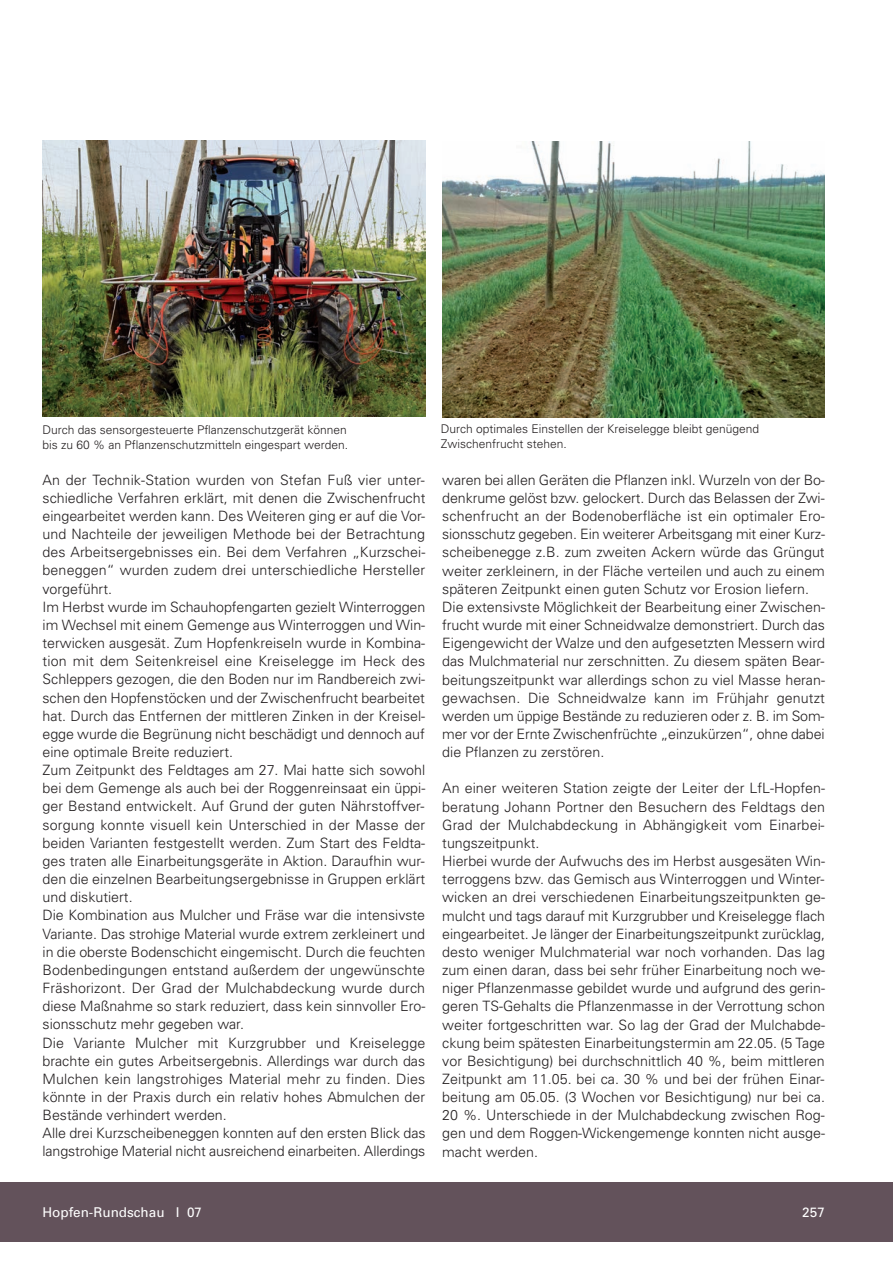
<style>
.page{position:relative;width:893px;height:1263px;background:#fff}
.page>*{position:absolute;margin:0;border:0;box-sizing:border-box;transform-origin:0 0}
.t1{font:300 14.25px/18.1px "Univers";color:#231f20}
.t2{font:13.5px "Univers";color:#fff}
.t3{font:300 12px/15px "Univers";color:#231f20}
</style>
<div class="page">
<div style="left:0;top:1182px;width:893px;height:60px;background:#63525b"></div>
<img style="left:43px;top:140px;width:382px;height:277px">
<img style="left:442px;top:142px;width:383px;height:276px">
<p class="t3" style="left:43px;top:423px;width:307px">Durch das sensorgesteuerte Pflanzenschutzgerät können bis zu 60 % an Pflanzenschutzmitteln eingespart werden.</p>
<p class="t3" style="left:441px;top:423px;width:320px">Durch optimales Einstellen der Kreiselegge bleibt genügend<br>Zwischenfrucht stehen.</p>
<p class="t1" style="left:43px;top:472px;width:384px">An der Technik-Station wurden von Stefan Fuß vier unter&shy;schiedliche Verfahren erklärt, mit denen die Zwischenfrucht eingearbeitet werden kann. Des Weiteren ging er auf die Vor&shy;und Nachteile der jeweiligen Methode bei der Betrachtung des Arbeitsergebnisses ein. Bei dem Verfahren „Kurzschei&shy;beneggen“ wurden zudem drei unterschiedliche Hersteller vorgeführt.<br>Im Herbst wurde im Schauhopfengarten gezielt Winterroggen im Wechsel mit einem Gemenge aus Winterroggen und Win&shy;terwicken ausgesät. Zum Hopfenkreiseln wurde in Kombina&shy;tion mit dem Seitenkreisel eine Kreiselegge im Heck des Schleppers gezogen, die den Boden nur im Randbereich zwi&shy;schen den Hopfenstöcken und der Zwischenfrucht bearbeitet hat. Durch das Entfernen der mittleren Zinken in der Kreisel&shy;egge wurde die Begrünung nicht beschädigt und dennoch auf eine optimale Breite reduziert.<br>Zum Zeitpunkt des Feldtages am 27. Mai hatte sich sowohl bei dem Gemenge als auch bei der Roggenreinsaat ein üppi&shy;ger Bestand entwickelt. Auf Grund der guten Nährstoffver&shy;sorgung konnte visuell kein Unterschied in der Masse der beiden Varianten festgestellt werden. Zum Start des Feldta&shy;ges traten alle Einarbeitungsgeräte in Aktion. Daraufhin wur&shy;den die einzelnen Bearbeitungsergebnisse in Gruppen erklärt und diskutiert.<br>Die Kombination aus Mulcher und Fräse war die intensivste Variante. Das strohige Material wurde extrem zerkleinert und in die oberste Bodenschicht eingemischt. Durch die feuchten Bodenbedingungen entstand außerdem der ungewünschte Fräshorizont. Der Grad der Mulchabdeckung wurde durch diese Maßnahme so stark reduziert, dass kein sinnvoller Ero&shy;sionsschutz mehr gegeben war.<br>Die Variante Mulcher mit Kurzgrubber und Kreiselegge brachte ein gutes Arbeitsergebnis. Allerdings war durch das Mulchen kein langstrohiges Material mehr zu finden. Dies könnte in der Praxis durch ein relativ hohes Abmulchen der Bestände verhindert werden.<br>Alle drei Kurzscheibeneggen konnten auf den ersten Blick das langstrohige Material nicht ausreichend einarbeiten. Allerdings</p>
<p class="t1" style="left:442px;top:472px;width:384px">waren bei allen Geräten die Pflanzen inkl. Wurzeln von der Bo&shy;denkrume gelöst bzw. gelockert. Durch das Belassen der Zwi&shy;schenfrucht an der Bodenoberfläche ist ein optimaler Ero&shy;sionsschutz gegeben. Ein weiterer Arbeitsgang mit einer Kurz&shy;scheibenegge z.B. zum zweiten Ackern würde das Grüngut weiter zerkleinern, in der Fläche verteilen und auch zu einem späteren Zeitpunkt einen guten Schutz vor Erosion liefern.<br>Die extensivste Möglichkeit der Bearbeitung einer Zwischen&shy;frucht wurde mit einer Schneidwalze demonstriert. Durch das Eigengewicht der Walze und den aufgesetzten Messern wird das Mulchmaterial nur zerschnitten. Zu diesem späten Bear&shy;beitungszeitpunkt war allerdings schon zu viel Masse heran&shy;gewachsen. Die Schneidwalze kann im Frühjahr genutzt werden um üppige Bestände zu reduzieren oder z. B. im Som&shy;mer vor der Ernte Zwischenfrüchte „einzukürzen“, ohne dabei die Pflanzen zu zerstören.</p>
<p class="t1" style="left:442px;top:781px;width:384px">An einer weiteren Station zeigte der Leiter der LfL-Hopfen&shy;beratung Johann Portner den Besuchern des Feldtags den Grad der Mulchabdeckung in Abhängigkeit vom Einarbei&shy;tungszeitpunkt.<br>Hierbei wurde der Aufwuchs des im Herbst ausgesäten Win&shy;terroggens bzw. das Gemisch aus Winterroggen und Winter&shy;wicken an drei verschiedenen Einarbeitungszeitpunkten ge&shy;mulcht und tags darauf mit Kurzgrubber und Kreiselegge flach eingearbeitet. Je länger der Einarbeitungszeitpunkt zurücklag, desto weniger Mulchmaterial war noch vorhanden. Das lag zum einen daran, dass bei sehr früher Einarbeitung noch we&shy;niger Pflanzenmasse gebildet wurde und aufgrund des gerin&shy;geren TS-Gehalts die Pflanzenmasse in der Verrottung schon weiter fortgeschritten war. So lag der Grad der Mulchabde&shy;ckung beim spätesten Einarbeitungstermin am 22.05. (5 Tage vor Besichtigung) bei durchschnittlich 40 %, beim mittleren Zeitpunkt am 11.05. bei ca. 30 % und bei der frühen Einar&shy;beitung am 05.05. (3 Wochen vor Besichtigung) nur bei ca.<br>20 %. Unterschiede in der Mulchabdeckung zwischen Rog&shy;gen und dem Roggen-Wickengemenge konnten nicht ausge&shy;macht werden.</p>
<p class="t2" style="left:43px;top:1208px;width:161px">Hopfen-Rundschau I 07</p>
<p class="t2" style="left:802px;top:1208px;width:24px">257</p>
</div>
